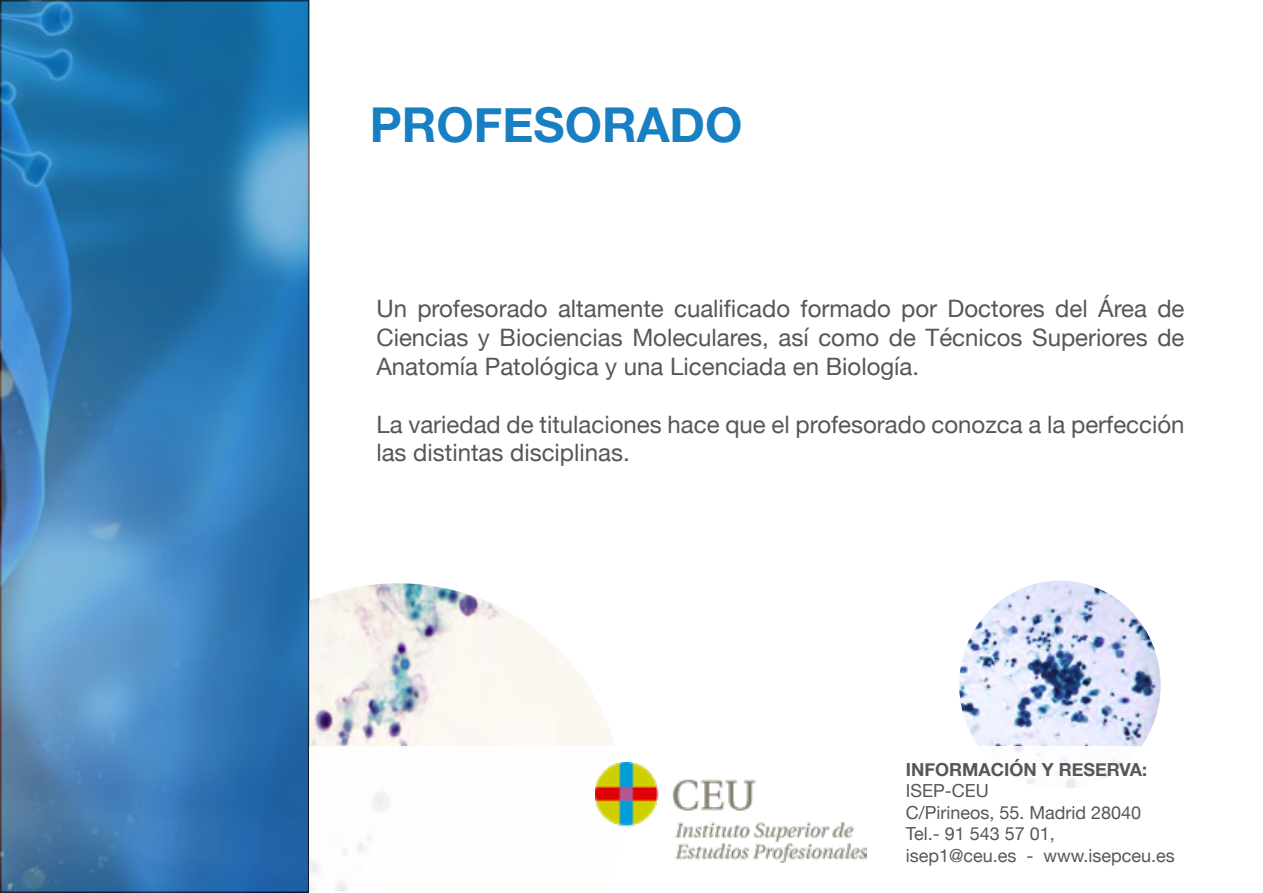
<style>
.page{position:relative;width:1263px;height:893px;background:#fff}
.page>*{position:absolute;margin:0;border:0;box-sizing:border-box;transform-origin:0 0}
.t1{font:700 48px "Helvetica Neue";color:#187fc2}
.t2{font:24px/28.8px "Helvetica Neue";color:#575756;text-align:justify}
.t3{font:18px/21.6px "Helvetica Neue";color:#575756}
.t4{font:700 18px "Helvetica Neue";color:#575756}
</style>
<div class="page">
<img style="left:1px;top:1px;width:308px;height:891px">
<img style="left:309px;top:583px;width:306px;height:163px">
<img style="left:959px;top:581px;width:201px;height:165px">
<img style="left:595px;top:762px;width:271px;height:100px">
<h1 class="t1" style="left:370px;top:88px;width:374px">PROFESORADO</h1>
<p class="t2" style="left:376px;top:296px;width:810px">Un profesorado altamente cualificado formado por Doctores del Área de Ciencias y Biociencias Moleculares, así como de Técnicos Superiores de Anatomía Patológica y una Licenciada en Biología.</p>
<p class="t2" style="left:376px;top:411px;width:810px">La variedad de titulaciones hace que el profesorado conozca a la perfección las distintas disciplinas.</p>
<p class="t4" style="left:906px;top:755px;width:243px">INFORMACIÓN Y RESERVA:</p>
<p class="t3" style="left:906px;top:781px;width:271px">ISEP-CEU<br>C/Pirineos, 55. Madrid 28040<br>Tel.- 91 543 57 01,<br>isep1@ceu.es - www.isepceu.es</p>
</div>
